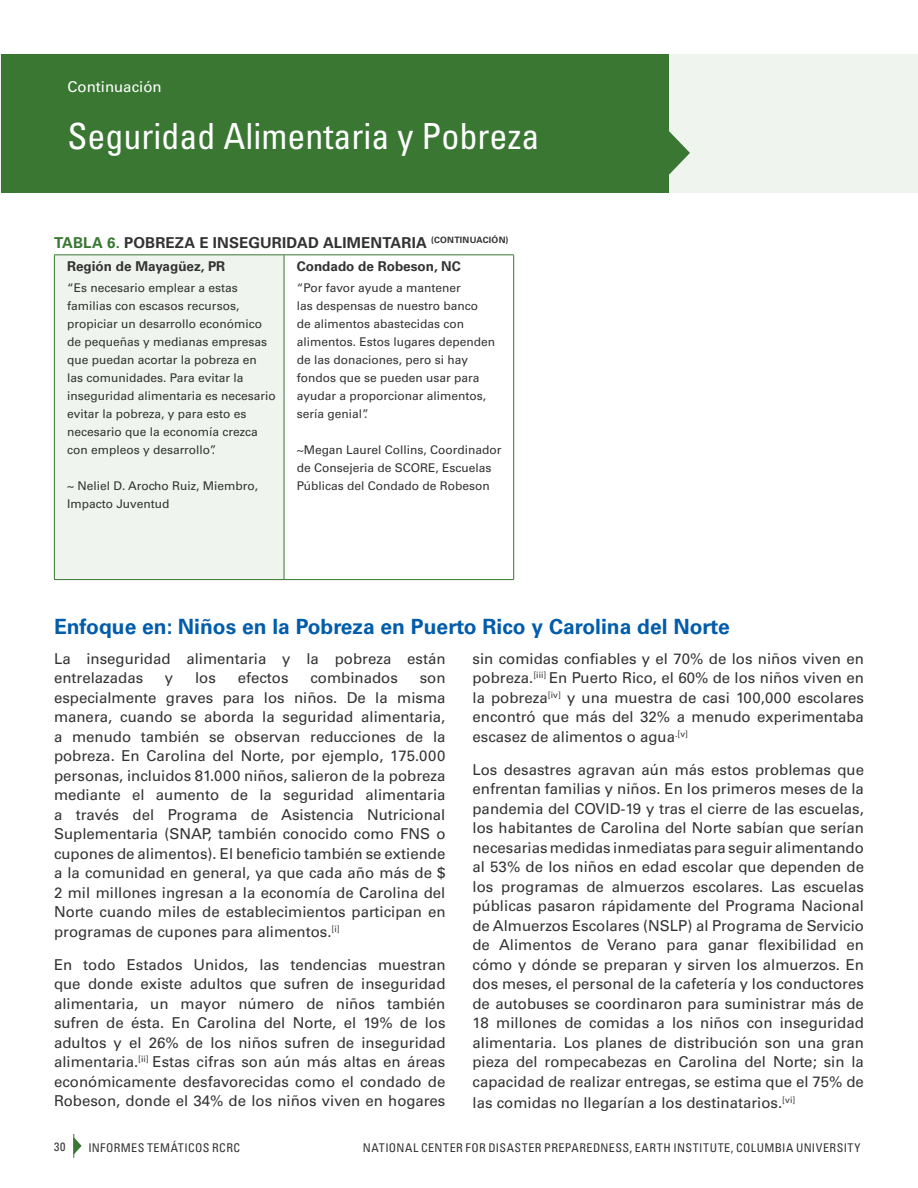
<style>
.page{position:relative;width:918px;height:1188px;background:#fff}
.page>*{position:absolute;margin:0;border:0;box-sizing:border-box;transform-origin:0 0}
.Chapter_Title_-Left{font:condensed 36px "Univers LT Std";color:#fff}
.Body_Title_L1{font:700 21px "Univers LT Std";color:#015dab}
.Body_Title_L1-2{font:15px/19.5px "Univers LT Std";color:#323332;text-align:justify}
.t1{font:700 15px "Univers LT Std";letter-spacing:.01em;color:#323332}
.cont_d{font:15px "Univers LT Std";color:#fff}
.t2{font:700 13.5px "Univers LT Std";color:#323332}
.t3{font:12px/18px "Univers LT Std";color:#323332}
.t4{font:condensed 12px "Univers LT Std";letter-spacing:.04em;color:#323332}
.s1{color:#397732}
</style>
<div class="page">
<svg style="left:73px;top:1134px;width:9px;height:24px"></svg>
<div style="left:1px;top:54px;width:917px;height:139px;background:#f0f4ee"></div>
<div style="left:0;top:54px;width:668px;height:139px;background:#397732"></div>
<svg style="left:668px;top:129px;width:22px;height:48px"></svg>
<hr style="left:0;top:54px;width:1px;height:139px;background:#f0f4ee">
<div style="left:54px;top:255px;width:230px;height:325px;background:#f0f4ee"></div>
<hr style="left:54px;top:254px;width:230px;height:1px;background:#397732">
<hr style="left:54px;top:255px;width:1px;height:324px;background:#397732">
<hr style="left:284px;top:254px;width:230px;height:1px;background:#397732">
<hr style="left:54px;top:579px;width:230px;height:1px;background:#397732">
<hr style="left:284px;top:579px;width:230px;height:1px;background:#397732">
<hr style="left:284px;top:255px;width:1px;height:324px;background:#397732">
<hr style="left:513px;top:255px;width:1px;height:324px;background:#397732">
<p class="cont_d" style="left:68px;top:78px;width:96px">Continuación</p>
<p class="Chapter_Title_-Left" style="left:68px;top:114px;width:473px">Seguridad Alimentaria y Pobreza</p>
<p class="t1" style="left:54px;top:234px;width:456px"><span class="s1">TABLA 6.</span> POBREZA E INSEGURIDAD ALIMENTARIA <sup>(CONTINUACIÓN)</sup></p>
<p class="t2" style="left:67px;top:258px;width:160px">Región de Mayagüez, PR</p>
<p class="t3" style="left:67px;top:278px;width:210px">“Es necesario emplear a estas familias con escasos recursos, propiciar un desarrollo económico de pequeñas y medianas empresas que puedan acortar la pobreza en las comunidades. Para evitar la inseguridad alimentaria es necesario evitar la pobreza, y para esto es necesario que la economía crezca con empleos y desarrollo”.</p>
<p class="t3" style="left:67px;top:476px;width:192px">~ Neliel D. Arocho Ruiz, Miembro,<br>Impacto Juventud</p>
<p class="t2" style="left:297px;top:258px;width:165px">Condado de Robeson, NC</p>
<p class="t3" style="left:297px;top:278px;width:200px">“Por favor ayude a mantener<br>las despensas de nuestro banco<br>de alimentos abastecidas con alimentos. Estos lugares dependen de las donaciones, pero si hay fondos que se pueden usar para ayudar a proporcionar alimentos, sería genial”.</p>
<p class="t3" style="left:297px;top:440px;width:206px">~Megan Laurel Collins, Coordinador de Consejeria de SCORE, Escuelas<br>Públicas del Condado de Robeson</p>
<p class="Body_Title_L1" style="left:54px;top:614px;width:677px">Enfoque en: Niños en la Pobreza en Puerto Rico y Carolina del Norte</p>
<p class="Body_Title_L1-2" style="left:54px;top:649px;width:393px">La inseguridad alimentaria y la pobreza están entrelazadas</p>
<p class="Body_Title_L1-2" style="left:165px;top:668px;width:10px">y</p>
<p class="Body_Title_L1-2" style="left:195px;top:668px;width:22px">los</p>
<p class="Body_Title_L1-2" style="left:238px;top:668px;width:52px">efectos</p>
<p class="Body_Title_L1-2" style="left:310px;top:668px;width:89px">combinados</p>
<p class="Body_Title_L1-2" style="left:54px;top:668px;width:393px;text-indent:366px">son especialmente graves para los niños. De la misma manera, cuando se aborda la seguridad alimentaria, a menudo también se observan reducciones de la pobreza. En Carolina del Norte, por ejemplo, 175.000 personas, incluidos 81.000 niños, salieron de la pobreza mediante el aumento de la seguridad alimentaria a través del Programa de Asistencia Nutricional Suplementaria (SNAP, también conocido como FNS o cupones de alimentos). El beneficio también se extiende a la comunidad en general, ya que cada año más de $ 2 mil millones ingresan a la economía de Carolina del Norte cuando miles de establecimientos participan en programas de cupones para alimentos.<sup>[i]</sup></p>
<p class="Body_Title_L1-2" style="left:54px;top:955px;width:393px">En todo Estados Unidos, las tendencias muestran que donde existe adultos que sufren de inseguridad alimentaria, un mayor número de niños también sufren de ésta. En Carolina del Norte, el 19% de los adultos y el 26% de los niños sufren de inseguridad alimentaria.<sup>[ii]</sup> Estas cifras son aún más altas en áreas económicamente desfavorecidas como el condado de Robeson, donde el 34% de los niños viven en hogares</p>
<p class="Body_Title_L1-2" style="left:472px;top:649px;width:393px">sin comidas confiables y el 70% de los niños viven en pobreza.<sup>[iii]</sup> En Puerto Rico, el 60% de los niños viven en la pobreza<sup>[iv]</sup> y una muestra de casi 100,000 escolares encontró que más del 32% a menudo experimentaba escasez de alimentos o agua<sup>.[v]</sup></p>
<p class="Body_Title_L1-2" style="left:472px;top:760px;width:393px">Los desastres agravan aún más estos problemas que enfrentan familias y niños. En los primeros meses de la pandemia del COVID-19 y tras el cierre de las escuelas, los habitantes de Carolina del Norte sabían que serían necesarias medidas inmediatas para seguir alimentando al 53% de los niños en edad escolar que dependen de los programas de almuerzos escolares. Las escuelas públicas pasaron rápidamente del Programa Nacional de Almuerzos Escolares (NSLP) al Programa de Servicio de Alimentos de Verano para ganar flexibilidad en cómo y dónde se preparan y sirven los almuerzos. En dos meses, el personal de la cafetería y los conductores de autobuses se coordinaron para suministrar más de 18 millones de comidas a los niños con inseguridad alimentaria. Los planes de distribución son una gran pieza del rompecabezas en Carolina del Norte; sin la capacidad de realizar entregas, se estima que el 75% de</p>
<p class="Body_Title_L1-2" style="left:472px;top:1093px;width:324px">las comidas no llegarían a los destinatarios.<sup>[vi]</sup></p>
<p class="t4" style="left:54px;top:1140px;width:13px">30</p>
<p class="t4" style="left:88px;top:1140px;width:153px">INFORMES TEMÁTICOS RCRC</p>
<p class="t4" style="left:363px;top:1140px;width:499px">NATIONAL CENTER FOR DISASTER PREPAREDNESS, EARTH INSTITUTE, COLUMBIA UNIVERSITY</p>
</div>
